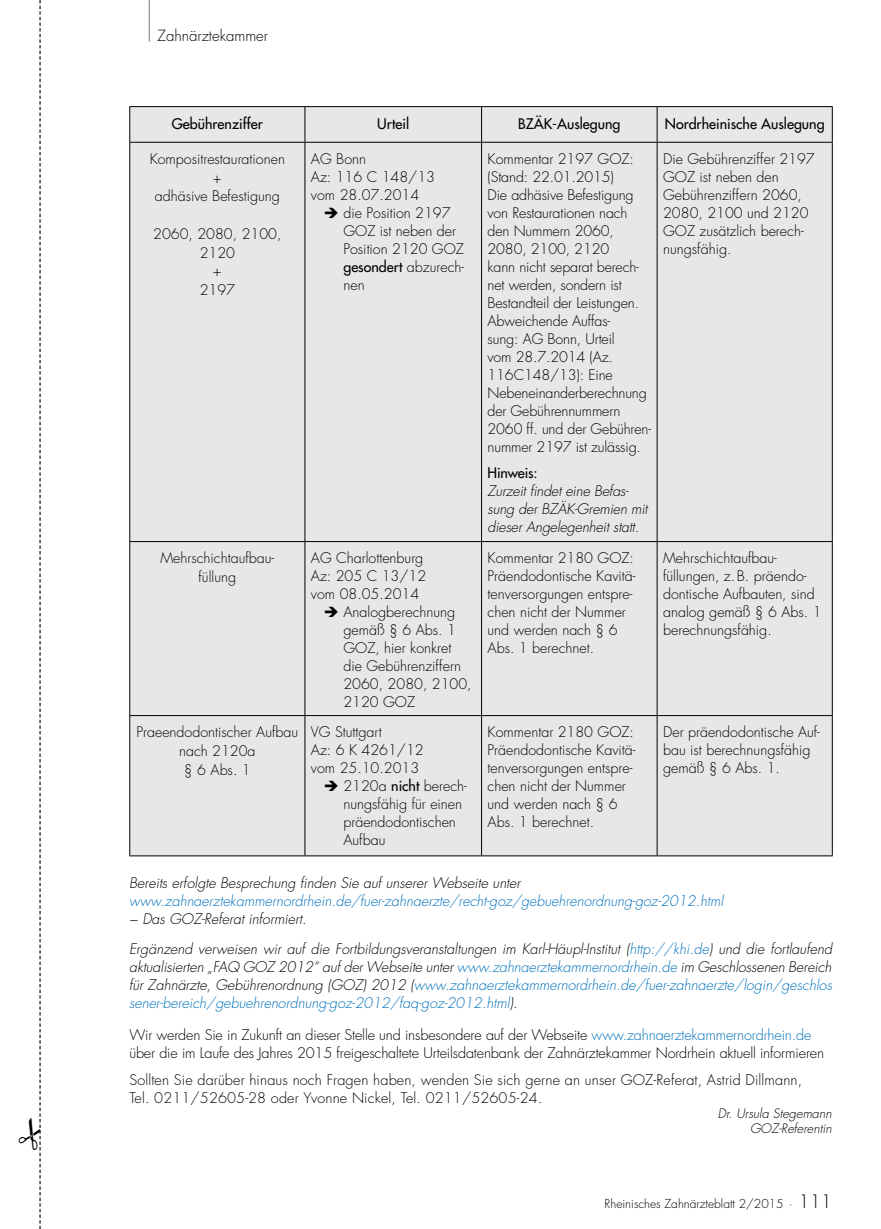
<style>
.page{position:relative;width:881px;height:1229px;background:#fff}
.page>*{position:absolute;margin:0;border:0;box-sizing:border-box;transform-origin:0 0}
.t1{font:300 15px "Futura LT";color:#000}
.t2{font:300 14.25px/18px "Futura LT";color:#000}
.t3{font:italic 300 14.25px/18px "Futura LT";letter-spacing:-.01em;color:#000}
.t4{font:italic 300 14.25px/18px "Futura LT";color:#0072bc}
.t5{font:500 14.25px "Futura CE";color:#000}
.t6{font:italic 300 12.75px/15px "Futura LT";color:#000;text-align:right}
.t7{font:300 12px "Futura LT";color:#000}
.s1{font-family:"Futura CE";font-weight:500}
.s2{font-family:"Futura CE";font-weight:500;font-style:normal}
.s3{color:#000}
.s4{color:#0072bc}
.s5{font-size:18px}
</style>
<div class="page">
<div style="left:130px;top:107px;width:701px;height:748px;background:#e6e7e8"></div>
<hr style="left:129px;top:106px;width:176px;height:1px;background:#000">
<hr style="left:129px;top:107px;width:1px;height:35px;background:#000">
<hr style="left:305px;top:106px;width:176px;height:1px;background:#000">
<hr style="left:304px;top:107px;width:1px;height:35px;background:#000">
<hr style="left:481px;top:106px;width:176px;height:1px;background:#000">
<hr style="left:481px;top:107px;width:1px;height:35px;background:#000">
<hr style="left:657px;top:106px;width:175px;height:1px;background:#000">
<hr style="left:656px;top:107px;width:1px;height:35px;background:#000">
<hr style="left:831px;top:107px;width:1px;height:35px;background:#000">
<hr style="left:129px;top:142px;width:176px;height:1px;background:#000">
<hr style="left:129px;top:143px;width:1px;height:398px;background:#000">
<hr style="left:305px;top:142px;width:176px;height:1px;background:#000">
<hr style="left:304px;top:143px;width:1px;height:398px;background:#000">
<hr style="left:481px;top:142px;width:176px;height:1px;background:#000">
<hr style="left:481px;top:143px;width:1px;height:398px;background:#000">
<hr style="left:657px;top:142px;width:175px;height:1px;background:#000">
<hr style="left:656px;top:143px;width:1px;height:398px;background:#000">
<hr style="left:831px;top:143px;width:1px;height:398px;background:#000">
<hr style="left:129px;top:541px;width:176px;height:1px;background:#000">
<hr style="left:129px;top:542px;width:1px;height:173px;background:#000">
<hr style="left:305px;top:541px;width:176px;height:1px;background:#000">
<hr style="left:304px;top:542px;width:1px;height:173px;background:#000">
<hr style="left:481px;top:541px;width:176px;height:1px;background:#000">
<hr style="left:481px;top:542px;width:1px;height:173px;background:#000">
<hr style="left:657px;top:541px;width:175px;height:1px;background:#000">
<hr style="left:656px;top:542px;width:1px;height:173px;background:#000">
<hr style="left:831px;top:542px;width:1px;height:173px;background:#000">
<hr style="left:129px;top:715px;width:176px;height:1px;background:#000">
<hr style="left:129px;top:716px;width:1px;height:139px;background:#000">
<hr style="left:305px;top:715px;width:176px;height:1px;background:#000">
<hr style="left:304px;top:716px;width:1px;height:139px;background:#000">
<hr style="left:481px;top:715px;width:176px;height:1px;background:#000">
<hr style="left:481px;top:716px;width:1px;height:139px;background:#000">
<hr style="left:657px;top:715px;width:175px;height:1px;background:#000">
<hr style="left:656px;top:716px;width:1px;height:139px;background:#000">
<hr style="left:831px;top:716px;width:1px;height:139px;background:#000">
<hr style="left:129px;top:855px;width:176px;height:1px;background:#000">
<hr style="left:305px;top:855px;width:176px;height:1px;background:#000">
<hr style="left:481px;top:855px;width:176px;height:1px;background:#000">
<hr style="left:657px;top:855px;width:175px;height:1px;background:#000">
<hr style="left:149px;top:0;width:1px;height:41px;background:#939598">
<svg style="left:39px;top:0;width:2px;height:1229px"></svg>
<p class="t1" style="left:157px;top:27px;width:112px">Zahnärztekammer</p>
<p class="t5" style="left:172px;top:113px;width:92px">Gebührenziffer</p>
<p class="t5" style="left:377px;top:113px;width:33px">Urteil</p>
<p class="t5" style="left:518px;top:113px;width:104px">BZÄK-Auslegung</p>
<p class="t5" style="left:664px;top:113px;width:161px">Nordrheinische Auslegung</p>
<p class="t2" style="left:150px;top:150px;width:137px;line-height:18.8px;text-align:center">Kompositrestaurationen +<br>adhäsive Befestigung</p>
<p class="t2" style="left:153px;top:225px;width:130px;line-height:18.8px;text-align:center">2060, 2080, 2100,<br>2120<br>+<br>2197</p>
<p class="t2" style="left:663px;top:150px;width:153px">Die Gebührenziffer 2197<br>GOZ ist neben den<br>Gebührenziffern 2060,<br>2080, 2100 und 2120<br>GOZ zusätzlich berech&shy;nungsfähig.</p>
<p class="t2" style="left:311px;top:150px;width:125px">AG Bonn<br>Az: 116 C 148/13 vom 28.07.2014</p>
<p class="t2" style="left:343px;top:204px;width:122px;text-indent:-20px">➔ die Position 2197<br>GOZ ist neben der<br>Position 2120 GOZ <span class="s1">gesondert</span> abzurech&shy;nen</p>
<p class="t2" style="left:487px;top:150px;width:165px">Kommentar 2197 GOZ: (Stand: 22.01.2015)<br>Die adhäsive Befestigung von Restaurationen nach den Nummern 2060,<br>2080, 2100, 2120<br>kann nicht separat berech&shy;net werden, sondern ist<br>Bestandteil der Leistungen.<br>Abweichende Auffas-<br>sung: AG Bonn, Urteil<br>vom 28.7.2014 (Az.<br>116C148/13): Eine<br>Nebeneinanderberechnung der Gebührennummern<br>2060 ff. und der Gebühren&shy;nummer 2197 ist zulässig.</p>
<p class="t3" style="left:487px;top:464px;width:161px"><span class="s2">Hinweis:<br></span>Zurzeit findet eine Befas&shy;sung der BZÄK-Gremien mit dieser Angelegenheit statt.</p>
<p class="t2" style="left:160px;top:549px;width:115px;line-height:18.8px;text-align:center">Mehrschichtaufbau&shy;füllung</p>
<p class="t2" style="left:311px;top:549px;width:117px">AG Charlottenburg<br>Az: 205 C 13/12 vom 08.05.2014</p>
<p class="t2" style="left:343px;top:603px;width:130px;text-indent:-20px">➔ Analogberechnung gemäß § 6 Abs. 1<br>GOZ, hier konkret die Gebührenziffern<br>2060, 2080, 2100,<br>2120 GOZ</p>
<p class="t2" style="left:136px;top:723px;width:163px;line-height:18.8px;text-align:center">Praeendodontischer Aufbau nach 2120a<br>§ 6 Abs. 1</p>
<p class="t2" style="left:311px;top:723px;width:114px">VG Stuttgart<br>Az: 6 K 4261/12 vom 25.10.2013</p>
<p class="t2" style="left:343px;top:777px;width:125px;text-indent:-20px">➔ 2120a <span class="s1">nicht</span> berech&shy;nungsfähig für einen präendodontischen<br>Aufbau</p>
<p class="t2" style="left:487px;top:549px;width:149px">Kommentar 2180 GOZ:<br>Präendodontische Kavitä&shy;tenversorgungen entspre&shy;chen nicht der Nummer und werden nach § 6<br>Abs. 1 berechnet.</p>
<p class="t2" style="left:663px;top:549px;width:160px">Mehrschichtaufbau&shy;füllungen, z.B. präendo&shy;dontische Aufbauten, sind analog gemäß § 6 Abs. 1 berechnungsfähig.</p>
<p class="t2" style="left:487px;top:723px;width:149px">Kommentar 2180 GOZ:<br>Präendodontische Kavitä&shy;tenversorgungen entspre&shy;chen nicht der Nummer und werden nach § 6<br>Abs. 1 berechnet.</p>
<p class="t2" style="left:663px;top:723px;width:158px">Der präendodontische Auf&shy;bau ist berechnungsfähig gemäß § 6 Abs. 1.</p>
<p class="t4" style="left:129px;top:874px;width:595px"><span class="s3">Bereits erfolgte Besprechung finden Sie auf unserer Webseite unter </span>www.zahnaerztekammernordrhein.de/fuer-zahnaerzte/recht-goz/gebuehrenordnung-goz-2012.html <span class="s3">− Das GOZ-Referat informiert.</span></p>
<p class="t3" style="left:129px;top:940px;width:704px;text-align:justify">Ergänzend verweisen wir auf die Fortbildungsveranstaltungen im Karl-Häupl-Institut (<span class="s4">http://khi.de</span>) und die fortlaufend aktualisierten „FAQ GOZ 2012“ auf der Webseite unter <span class="s4">www.zahnaerztekammernordrhein.de</span> im Geschlossenen Bereich für Zahnärzte, Gebührenordnung (GOZ) 2012 (<span class="s4">www.zahnaerztekammernordrhein.de/fuer-zahnaerzte/login/geschlos sener-bereich/gebuehrenordnung-goz-2012/faq-goz-2012.html</span>).</p>
<p class="t2" style="left:129px;top:1026px;width:696px">Wir werden Sie in Zukunft an dieser Stelle und insbesondere auf der Webseite <span class="s4">www.zahnaerztekammernordrhein.de </span>über die im Laufe des Jahres 2015 freigeschaltete Urteilsdatenbank der Zahnärztekammer Nordrhein aktuell informieren</p>
<p class="t2" style="left:129px;top:1071px;width:674px">Sollten Sie darüber hinaus noch Fragen haben, wenden Sie sich gerne an unser GOZ-Referat, Astrid Dillmann,<br>Tel. 0211/52605-28 oder Yvonne Nickel, Tel. 0211/52605-24.</p>
<p class="t6" style="left:717px;top:1106px;width:115px">Dr. Ursula Stegemann<br>GOZ-Referentin</p>
<p class="t7" style="left:604px;top:1196px;width:229px">Rheinisches Zahnärzteblatt 2/2015 · <span class="s5">111</span></p>
</div>
